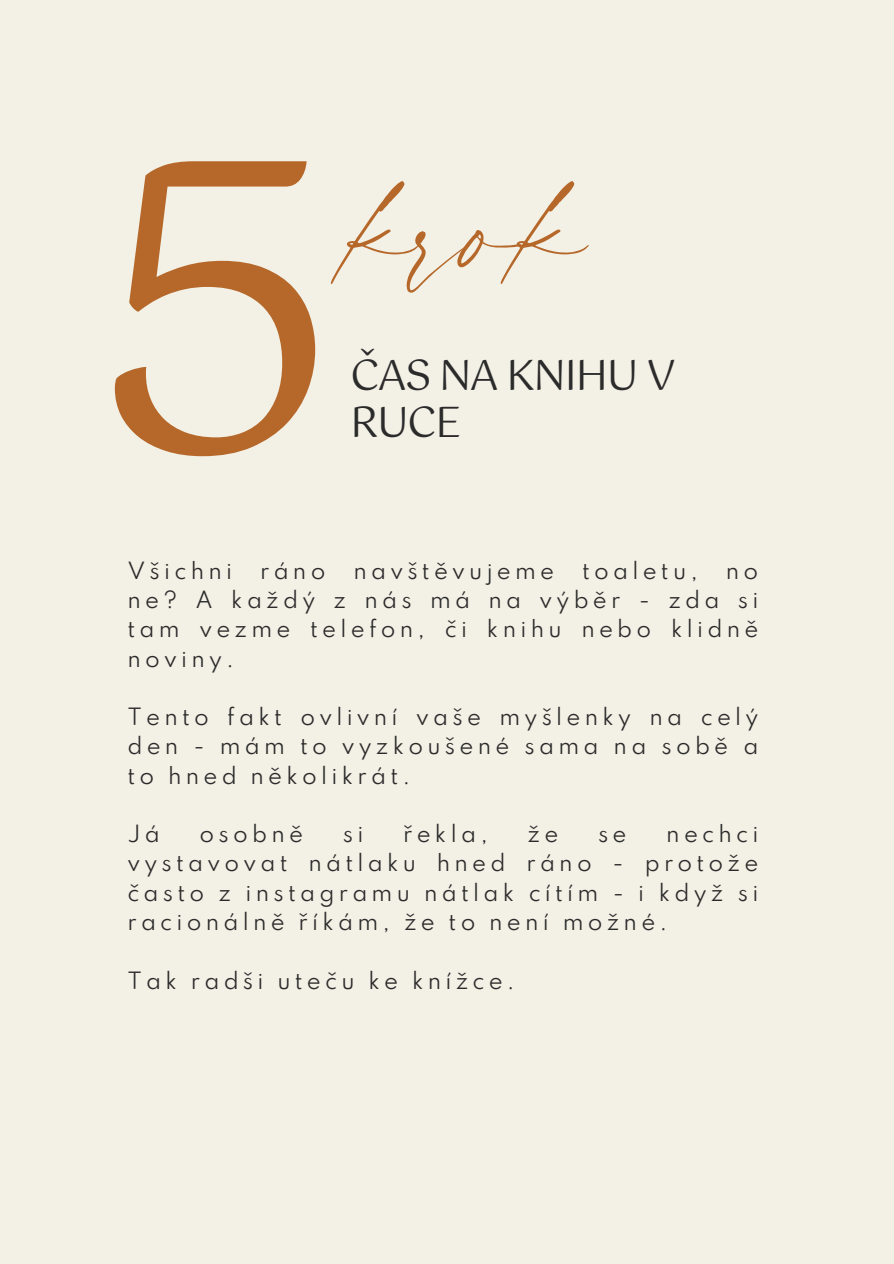
<style>
.page{position:relative;width:894px;height:1264px;background:#fff}
.page>*{position:absolute;margin:0;border:0;box-sizing:border-box;transform-origin:0 0}
.t1{font:407.7px "Gotu";color:#b5682a}
.t2{font:127.5px "Blackstone";color:#b5682a}
.t3{font:42px/47.2px "Gotu";letter-spacing:-.04em;color:#2b2b2b}
.t4{font:21px/29.2px "Spartan";letter-spacing:.2em;color:#2b2b2b;text-align:justify}
</style>
<div class="page">
<div style="left:0;top:0;width:893px;height:1263px;background:#f3f0e5"></div>
<p class="t1" style="left:88px;top:70px;width:255px">5</p>
<p class="t2" style="left:350px;top:118px;width:239px">krok</p>
<p class="t3" style="left:350px;top:352px;width:327px">ČAS NA KNIHU V<br>RUCE</p>
<p class="t4" style="left:127px;top:558px;width:106px">Všichni</p>
<p class="t4" style="left:260px;top:558px;width:67px">ráno</p>
<p class="t4" style="left:353px;top:558px;width:202px">navštěvujeme</p>
<p class="t4" style="left:582px;top:558px;width:117px">toaletu,</p>
<p class="t4" style="left:127px;top:558px;width:632px;text-indent:598px">no ne? A každý z nás má na výběr - zda si tam vezme telefon, či knihu nebo klidně noviny.</p>
<h1 class="t4" style="left:127px;top:704px;width:632px">Tento fakt ovlivní vaše myšlenky na celý den - mám to vyzkoušené sama na sobě a to hned několikrát.</h1>
<h2 class="t4" style="left:127px;top:821px;width:632px;text-indent:538px">nechci vystavovat nátlaku hned ráno - protože často z instagramu nátlak cítím - i když si racionálně říkám, že to není možné.</h2>
<p class="t4" style="left:127px;top:967px;width:389px">Tak radši uteču ke knížce.</p>
<h2 class="t4" style="left:127px;top:821px;width:34px">Já</h2>
<h2 class="t4" style="left:199px;top:821px;width:105px">osobně</h2>
<h2 class="t4" style="left:343px;top:821px;width:22px">si</h2>
<h2 class="t4" style="left:403px;top:821px;width:86px">řekla,</h2>
<h2 class="t4" style="left:527px;top:821px;width:32px">že</h2>
<h2 class="t4" style="left:598px;top:821px;width:30px">se</h2>
</div>
